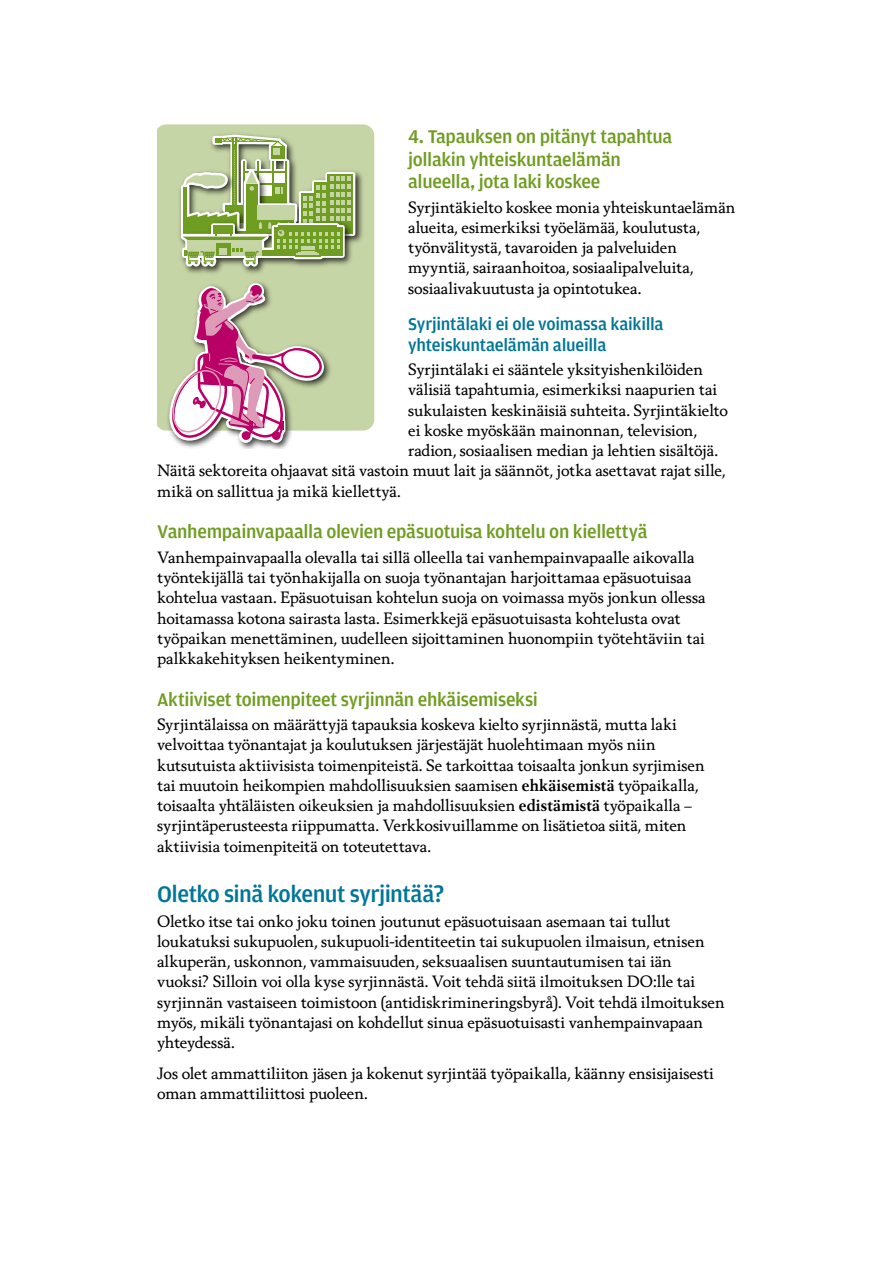
<style>
.page{position:relative;width:893px;height:1263px;background:#fff}
.page>*{position:absolute;margin:0;border:0;box-sizing:border-box;transform-origin:0 0}
.t1{font:500 24px "Amplitude";letter-spacing:-.025em;color:#007698}
.t2{font:500 19.5px/22.5px "Amplitude";letter-spacing:-.015em;color:#6f9d21}
.t3{font:500 18px/21px "Amplitude";letter-spacing:-.015em;color:#007698}
.t4{font:15.75px/20.2px "Berling Nova Text Pro";color:#000}
.s1{font-weight:700}
</style>
<div class="page">
<div style="left:157px;top:124px;width:217px;height:307px;background:#c6d5a6"></div>
<img style="left:358px;top:163px;width:8px;height:84px">
<img style="left:164px;top:278px;width:4px;height:153px">
<svg style="left:168px;top:124px;width:190px;height:325px"></svg>
<h3 class="t2" style="left:408px;top:125px;width:266px">4. Tapauksen on pitänyt tapahtua jollakin yhteiskuntaelämän alueella, jota laki koskee</h3>
<p class="t4" style="left:408px;top:196px;width:329px">Syrjintäkielto koskee monia yhteiskuntaelämän alueita, esimerkiksi työelämää, koulutusta, työnvälitystä, tavaroiden ja palveluiden myyntiä, sairaanhoitoa, sosiaalipalveluita, sosiaalivakuutusta ja opintotukea.</p>
<h4 class="t3" style="left:408px;top:313px;width:257px">Syrjintälaki ei ole voimassa kaikilla yhteiskuntaelämän alueilla</h4>
<p class="t4" style="left:408px;top:359px;width:296px">Syrjintälaki ei sääntele yksityishenkilöiden</p>
<p class="t4" style="left:408px;top:379px;width:311px">välisiä tapahtumia, esimerkiksi naapurien tai</p>
<p class="t4" style="left:408px;top:399px;width:321px">sukulaisten keskinäisiä suhteita. Syrjintäkielto</p>
<p class="t4" style="left:408px;top:420px;width:290px">ei koske myöskään mainonnan, television,</p>
<p class="t4" style="left:408px;top:440px;width:311px">radion, sosiaalisen median ja lehtien sisältöjä.</p>
<p class="t4" style="left:157px;top:460px;width:570px">Näitä sektoreita ohjaavat sitä vastoin muut lait ja säännöt, jotka asettavat rajat sille,</p>
<p class="t4" style="left:157px;top:480px;width:245px">mikä on sallittua ja mikä kiellettyä.</p>
<h3 class="t2" style="left:157px;top:520px;width:492px">Vanhempainvapaalla olevien epäsuotuisa kohtelu on kiellettyä</h3>
<p class="t4" style="left:157px;top:546px;width:550px">Vanhempainvapaalla olevalla tai sillä olleella tai vanhempainvapaalle aikovalla työntekijällä tai työnhakijalla on suoja työnantajan harjoittamaa epäsuotuisaa kohtelua vastaan. Epäsuotuisan kohtelun suoja on voimassa myös jonkun ollessa hoitamassa kotona sairasta lasta. Esimerkkejä epäsuotuisasta kohtelusta ovat työpaikan menettäminen, uudelleen sijoittaminen huonompiin työtehtäviin tai palkkakehityksen heikentyminen.</p>
<h3 class="t2" style="left:157px;top:688px;width:382px">Aktiiviset toimenpiteet syrjinnän ehkäisemiseksi</h3>
<p class="t4" style="left:157px;top:714px;width:549px">Syrjintälaissa on määrättyjä tapauksia koskeva kielto syrjinnästä, mutta laki velvoittaa työnantajat ja koulutuksen järjestäjät huolehtimaan myös niin kutsutuista aktiivisista toimenpiteistä. Se tarkoittaa toisaalta jonkun syrjimisen tai muutoin heikompien mahdollisuuksien saamisen <span class="s1">ehkäisemistä</span> työpaikalla, toisaalta yhtäläisten oikeuksien ja mahdollisuuksien <span class="s1">edistämistä</span> työpaikalla – syrjintäperusteesta riippumatta. Verkkosivuillamme on lisätietoa siitä, miten aktiivisia toimenpiteitä on toteutettava.</p>
<h2 class="t1" style="left:157px;top:879px;width:289px">Oletko sinä kokenut syrjintää?</h2>
<p class="t4" style="left:157px;top:910px;width:569px">Oletko itse tai onko joku toinen joutunut epäsuotuisaan asemaan tai tullut loukatuksi sukupuolen, sukupuoli-identiteetin tai sukupuolen ilmaisun, etnisen alkuperän, uskonnon, vammaisuuden, seksuaalisen suuntautumisen tai iän vuoksi? Silloin voi olla kyse syrjinnästä. Voit tehdä siitä ilmoituksen DO:lle tai syrjinnän vastaiseen toimistoon (antidiskrimineringsbyrå). Voit tehdä ilmoituksen myös, mikäli työnantajasi on kohdellut sinua epäsuotuisasti vanhempainvapaan yhteydessä.</p>
<p class="t4" style="left:157px;top:1063px;width:558px">Jos olet ammattiliiton jäsen ja kokenut syrjintää työpaikalla, käänny ensisijaisesti oman ammattiliittosi puoleen.</p>
</div>
